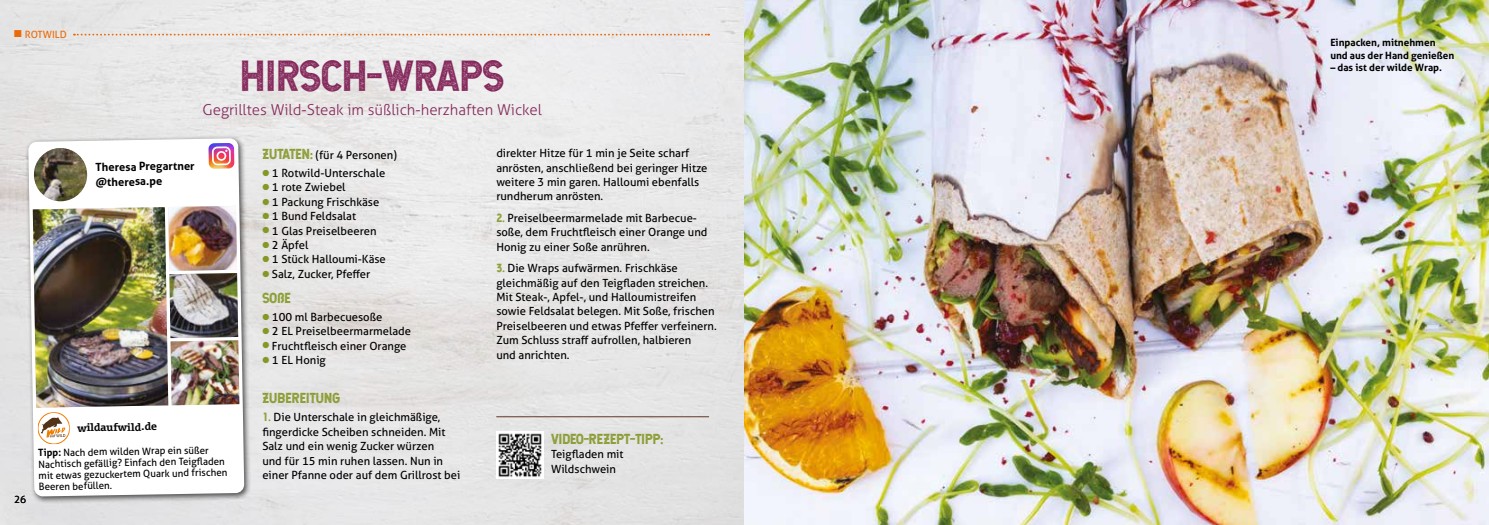
<style>
.page{position:relative;width:1489px;height:525px;background:#fff}
.page>*{position:absolute;margin:0;border:0;box-sizing:border-box;transform-origin:0 0}
.t1{font:41.25px "Hansief Rough";color:#85285b}
.t2{font:300 15px "Aller";color:#85285b}
.t3{font:13.75px "Hansief Rough";color:#849827}
.t4{font:11.25px/14.4px "Aller";color:#000}
.t5{font:700 11.25px/15px "Aller";color:#000}
.t6{font:10px/11.2px "Aller";color:#000}
.t7{font:700 10px/12.5px "Aller";color:#000}
.t8{font:700 10px "Olsen Offc Pro";color:#000}
.t9{font:10px "Aller";color:#ec6907}
.t10{font:300 10px "Aller";color:#000}
.s1{font-family:"Hansief Rough";color:#849827}
.s2{font-family:"Hansief Rough";font-size:13.75px;color:#849827}
.s3{color:#849827}
.s4{font-weight:700}
</style>
<div class="page">
<img style="left:0;top:0;width:1488px;height:524px">
<svg style="left:74px;top:34px;width:635px;height:2px"></svg>
<div style="left:25px;top:135px;width:227px;height:369px;background:#000;opacity:.66"></div>
<svg style="left:28px;top:138px;width:216px;height:358px"></svg>
<img style="left:34px;top:148px;width:53px;height:53px">
<img style="left:33px;top:206px;width:206px;height:238px">
<hr style="left:496px;top:416px;width:213px;height:1px;background:#603925">
<img style="left:496px;top:431px;width:48px;height:47px">
<svg style="left:208px;top:143px;width:26px;height:26px"></svg>
<p class="t9" style="left:14px;top:28px;width:54px">■ ROTWILD</p>
<p class="t10" style="left:14px;top:492px;width:13px">26</p>
<h1 class="t1" style="left:240px;top:49px;width:265px">HIRSCH-WRAPS</h1>
<h2 class="t2" style="left:202px;top:100px;width:341px">Gegrilltes Wild-Steak im süßlich-herzhaften Wickel</h2>
<p class="t4" style="left:496px;top:146px;width:213px">direkter Hitze für 1 min je Seite scharf anrösten, anschließend bei geringer Hitze weitere 3 min garen. Halloumi ebenfalls rundherum anrösten.</p>
<p class="t4" style="left:496px;top:211px;width:213px"><span class="s1">2.</span> Preiselbeermarmelade mit Barbecue&shy;soße, dem Fruchtfleisch einer Orange und<br>Honig zu einer Soße anrühren.</p>
<p class="t4" style="left:496px;top:261px;width:222px"><span class="s1">3.</span> Die Wraps aufwärmen. Frischkäse gleichmäßig auf den Teigfladen streichen.<br>Mit Steak-, Apfel-, und Halloumistreifen sowie Feldsalat belegen. Mit Soße, frischen Preiselbeeren und etwas Pfeffer verfeinern.<br>Zum Schluss straff aufrollen, halbieren<br>und anrichten.</p>
<p class="t4" style="left:262px;top:148px;width:136px"><span class="s2">ZUTATEN:</span> (für 4 Personen)</p>
<p class="t4" style="left:262px;top:166px;width:124px"><span class="s3">●</span> 1 Rotwild-Unterschale</p>
<p class="t4" style="left:262px;top:180px;width:85px"><span class="s3">●</span> 1 rote Zwiebel</p>
<p class="t4" style="left:262px;top:194px;width:118px"><span class="s3">●</span> 1 Packung Frischkäse</p>
<p class="t4" style="left:262px;top:209px;width:95px"><span class="s3">●</span> 1 Bund Feldsalat</p>
<p class="t4" style="left:262px;top:223px;width:116px"><span class="s3">●</span> 1 Glas Preiselbeeren</p>
<p class="t4" style="left:262px;top:238px;width:48px"><span class="s3">●</span> 2 Äpfel</p>
<p class="t4" style="left:262px;top:252px;width:125px"><span class="s3">●</span> 1 Stück Halloumi-Käse</p>
<p class="t4" style="left:262px;top:266px;width:110px"><span class="s3">●</span> Salz, Zucker, Pfeffer</p>
<p class="t3" style="left:262px;top:289px;width:30px">SOßE</p>
<p class="t4" style="left:262px;top:309px;width:122px"><span class="s3">●</span> 100 ml Barbecuesoße</p>
<p class="t4" style="left:262px;top:324px;width:150px"><span class="s3">●</span> 2 EL Preiselbeermarmelade</p>
<p class="t4" style="left:262px;top:338px;width:145px"><span class="s3">●</span> Fruchtfleisch einer Orange</p>
<p class="t4" style="left:262px;top:352px;width:65px"><span class="s3">●</span> 1 EL Honig</p>
<p class="t3" style="left:262px;top:389px;width:80px">ZUBEREITUNG</p>
<p class="t4" style="left:262px;top:410px;width:199px"><span class="s1">1.</span> Die Unterschale in gleichmäßige, fingerdicke Scheiben schneiden. Mit Salz und ein wenig Zucker würzen<br>und für 15 min ruhen lassen. Nun in einer Pfanne oder auf dem Grillrost bei</p>
<p class="t5" style="left:95px;top:159px;width:101px;rotate:-1deg">Theresa Pregartner @theresa.pe</p>
<p class="t8" style="left:77px;top:420px;width:81px;rotate:-1deg">wildaufwild.de</p>
<p class="t3" style="left:551px;top:430px;width:114px">VIDEO-REZEPT-TIPP:</p>
<p class="t4" style="left:551px;top:447px;width:74px">Teigfladen mit<br>Wildschwein</p>
<p class="t6" style="left:38px;top:447px;width:190px;rotate:-1deg"><span class="s4">Tipp:</span> Nach dem wilden Wrap ein süßer Nachtisch gefällig? Einfach den Teigfl aden mit etwas gezuckertem Quark und frischen Beeren befüllen.</p>
<p class="t7" style="left:1330px;top:36px;width:126px">Einpacken, mitnehmen und aus der Hand genießen</p>
<p class="t7" style="left:1330px;top:61px;width:113px">– das ist der wilde Wrap.</p>
</div>
